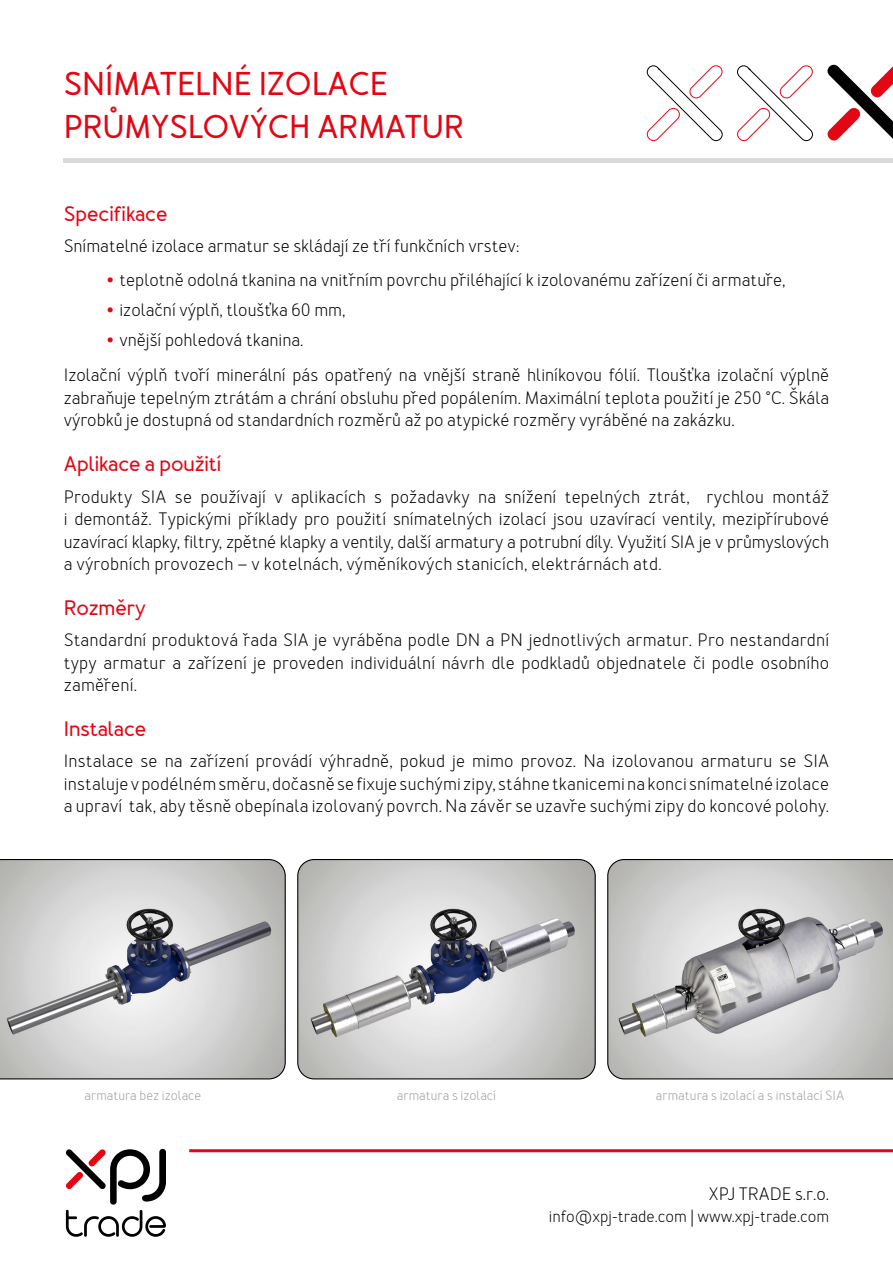
<style>
.page{position:relative;width:893px;height:1263px;background:#fff}
.page>*{position:absolute;margin:0;border:0;box-sizing:border-box;transform-origin:0 0}
.t1{font:700 33px/43.5px "Merlo Round";color:#e30613}
.t2{font:700 21px "Merlo Round";color:#e30613}
.t3{font:18px/22.5px "Merlo";color:#000;text-align:justify}
.t4{font:16.5px "Merlo";color:#000}
.t5{font:13.5px "Merlo";color:#9d9d9c}
.s1{font-size:33px;color:#e30613}
</style>
<div class="page">
<svg style="left:646px;top:65px;width:77px;height:77px"></svg>
<svg style="left:827px;top:65px;width:66px;height:76px"></svg>
<svg style="left:737px;top:65px;width:76px;height:77px"></svg>
<div style="left:64px;top:158px;width:829px;height:5px;background:#dadada"></div>
<svg style="left:0;top:859px;width:286px;height:221px;background:#c0c1c2"></svg>
<img style="left:298px;top:859px;width:297px;height:220px">
<div style="left:297px;top:859px;width:299px;height:220px;border:1px solid #000;border-radius:16px"></div>
<svg style="left:607px;top:859px;width:286px;height:221px;background:#c0bfbf"></svg>
<svg style="left:66px;top:1149px;width:100px;height:55px"></svg>
<svg style="left:66px;top:1210px;width:100px;height:27px"></svg>
<hr style="left:189px;top:1149px;width:704px;height:3px;background:#e30613">
<h1 class="t1" style="left:64px;top:64px;width:402px">SNÍMATELNÉ IZOLACE<br>PRŮMYSLOVÝCH ARMATUR</h1>
<p class="t2" style="left:64px;top:201px;width:105px">Specifikace</p>
<p class="t3" style="left:64px;top:235px;width:457px">Snímatelné izolace armatur se skládají ze tří funkčních vrstev:</p>
<p class="t3" style="left:106px;top:269px;width:681px"><span class="s1">•</span> teplotně odolná tkanina na vnitřním povrchu přiléhající k izolovanému zařízení či armatuře,</p>
<p class="t3" style="left:106px;top:299px;width:241px"><span class="s1">•</span> izolační výplň, tloušťka 60 mm,</p>
<p class="t3" style="left:64px;top:323px;width:767px;line-height:35.2px;text-indent:43px"><span class="s1">•</span> vnější pohledová tkanina.<br>Izolační výplň tvoří minerální pás opatřený na vnější straně hliníkovou fólií. Tloušťka izolační výplně</p>
<p class="t3" style="left:64px;top:387px;width:767px">zabraňuje tepelným ztrátám a chrání obsluhu před popálením. Maximální teplota použití je 250 °C. Škála výrobků je dostupná od standardních rozměrů až po atypické rozměry vyráběné na zakázku.</p>
<p class="t2" style="left:64px;top:451px;width:159px">Aplikace a použití</p>
<p class="t3" style="left:64px;top:485px;width:767px">Produkty SIA se používají v aplikacích s požadavky na snížení tepelných ztrát, rychlou montáž i demontáž. Typickými příklady pro použití snímatelných izolací jsou uzavírací ventily, mezipřírubové uzavírací klapky, filtry, zpětné klapky a ventily, další armatury a potrubní díly. Využití SIA je v průmyslových a výrobních provozech – v kotelnách, výměníkových stanicích, elektrárnách atd.</p>
<p class="t2" style="left:64px;top:595px;width:84px">Rozměry</p>
<p class="t3" style="left:64px;top:629px;width:767px">Standardní produktová řada SIA je vyráběna podle DN a PN jednotlivých armatur. Pro nestandardní typy armatur a zařízení je proveden individuální návrh dle podkladů objednatele či podle osobního zaměření.</p>
<p class="t2" style="left:64px;top:716px;width:84px">Instalace</p>
<p class="t3" style="left:64px;top:750px;width:767px">Instalace se na zařízení provádí výhradně, pokud je mimo provoz. Na izolovanou armaturu se SIA instaluje v podélném směru, dočasně se fixuje suchými zipy, stáhne tkanicemi na konci snímatelné izolace a upraví tak, aby těsně obepínala izolovaný povrch. Na závěr se uzavře suchými zipy do koncové polohy.</p>
<p class="t5" style="left:84px;top:1087px;width:118px">armatura bez izolace</p>
<p class="t5" style="left:397px;top:1087px;width:101px">armatura s izolací</p>
<p class="t5" style="left:656px;top:1087px;width:190px">armatura s izolací a s instalací SIA</p>
<p class="t3" style="left:709px;top:1182px;width:122px">XPJ TRADE s.r.o.</p>
<p class="t4" style="left:549px;top:1206px;width:282px">info@xpj-trade.com | www.xpj-trade.com</p>
</div>
